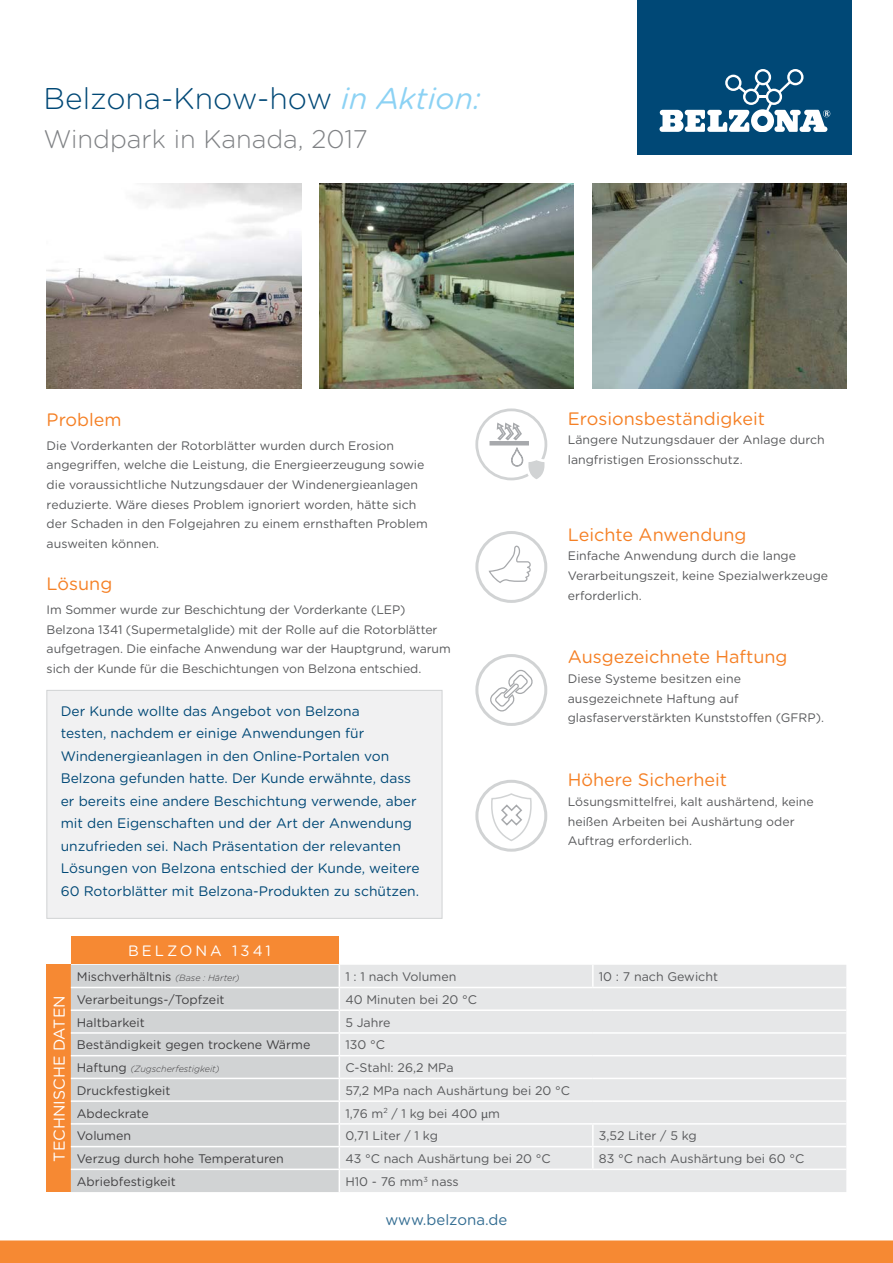
<style>
.page{position:relative;width:893px;height:1263px;background:#fff}
.page>*{position:absolute;margin:0;border:0;box-sizing:border-box;transform-origin:0 0}
.t1{font:300 30px "Gotham Rounded";color:#004876}
.t2{font:300 25.5px "Gotham Rounded";color:#808285}
.t3{font:18px "Gotham Rounded";color:#f58025}
.t4{font:15.75px "Gotham Rounded";color:#fff}
.t5{font:15px "Gotham Rounded";color:#336d92}
.t6{font:15px "Gotham Rounded";letter-spacing:.2em;color:#fff}
.t7{font:13.8px/22.5px "Gotham Rounded";color:#004876}
.TechDataText{font:12.45px "Gotham Rounded";color:#58595b}
.t8{font:12.45px "Gotham Rounded";color:#414042}
.t9{font:12.3px/19.6px "Gotham Rounded";color:#58595b}
.t10{font:italic 300 9px "Gotham Rounded";color:#414042}
.s1{font-weight:400;font-style:italic;color:#8cd2f4}
.s2{font-weight:300;font-style:italic;font-size:9px}
.s3{font-weight:400;font-style:normal;font-size:12.45px}
.s4{font-family:"Myriad Pro"}
</style>
<div class="page">
<div style="left:638px;top:0;width:214px;height:154px;background:#004876"></div>
<svg style="left:659px;top:69px;width:171px;height:63px"></svg>
<div style="left:0;top:1240px;width:893px;height:23px;background:#f68933"></div>
<svg style="left:475px;top:408px;width:72px;height:72px"></svg>
<div style="left:47px;top:690px;width:395px;height:228px;background:#f1f1f2;border:1px solid #d1d3d4"></div>
<div style="left:46px;top:965px;width:25px;height:227px;background:#f68933"></div>
<div style="left:71px;top:965px;width:268px;height:227px;background:#d1d3d4"></div>
<div style="left:340px;top:965px;width:506px;height:227px;background:#e6e7e8"></div>
<hr style="left:592px;top:965px;width:2px;height:22px;background:#fff">
<hr style="left:71px;top:987px;width:268px;height:1px;background:#fff">
<hr style="left:339px;top:987px;width:254px;height:1px;background:#fff">
<hr style="left:593px;top:987px;width:253px;height:1px;background:#fff">
<hr style="left:71px;top:1009px;width:268px;height:2px;background:#fff">
<hr style="left:339px;top:1009px;width:254px;height:2px;background:#fff">
<hr style="left:593px;top:1009px;width:253px;height:2px;background:#fff">
<hr style="left:71px;top:1032px;width:268px;height:2px;background:#fff">
<hr style="left:339px;top:1032px;width:254px;height:2px;background:#fff">
<hr style="left:593px;top:1032px;width:253px;height:2px;background:#fff">
<hr style="left:71px;top:1055px;width:268px;height:1px;background:#fff">
<hr style="left:339px;top:1055px;width:254px;height:1px;background:#fff">
<hr style="left:593px;top:1055px;width:253px;height:1px;background:#fff">
<hr style="left:71px;top:1078px;width:268px;height:1px;background:#fff">
<hr style="left:339px;top:1078px;width:254px;height:1px;background:#fff">
<hr style="left:593px;top:1078px;width:253px;height:1px;background:#fff">
<hr style="left:71px;top:1100px;width:268px;height:2px;background:#fff">
<hr style="left:339px;top:1100px;width:254px;height:2px;background:#fff">
<hr style="left:593px;top:1100px;width:253px;height:2px;background:#fff">
<hr style="left:71px;top:1123px;width:268px;height:1px;background:#fff">
<hr style="left:339px;top:1123px;width:254px;height:1px;background:#fff">
<hr style="left:593px;top:1123px;width:253px;height:1px;background:#fff">
<hr style="left:71px;top:1146px;width:268px;height:1px;background:#fff">
<hr style="left:592px;top:1147px;width:2px;height:21px;background:#fff">
<hr style="left:71px;top:1168px;width:268px;height:2px;background:#fff">
<hr style="left:339px;top:1168px;width:254px;height:2px;background:#fff">
<hr style="left:593px;top:1168px;width:253px;height:2px;background:#fff">
<hr style="left:592px;top:1124px;width:2px;height:22px;background:#fff">
<hr style="left:339px;top:1146px;width:254px;height:1px;background:#fff">
<hr style="left:593px;top:1146px;width:253px;height:1px;background:#fff">
<div style="left:475px;top:654px;width:72px;height:72px;border:3px solid #d1d3d4;border-radius:50%"></div>
<svg style="left:490px;top:670px;width:43px;height:41px"></svg>
<div style="left:475px;top:531px;width:72px;height:72px;border:3px solid #d1d3d4;border-radius:50%"></div>
<svg style="left:489px;top:546px;width:42px;height:37px"></svg>
<div style="left:475px;top:780px;width:72px;height:72px;border:3px solid #d1d3d4;border-radius:50%"></div>
<svg style="left:491px;top:793px;width:42px;height:49px"></svg>
<img style="left:47px;top:184px;width:254px;height:204px">
<img style="left:319px;top:184px;width:255px;height:204px">
<img style="left:592px;top:184px;width:255px;height:204px">
<div style="left:71px;top:936px;width:268px;height:28px;background:#f68933"></div>
<p class="t1" style="left:44px;top:78px;width:439px">Belzona-Know-how <span class="s1">in Aktion:</span></p>
<p class="t2" style="left:44px;top:122px;width:326px">Windpark in Kanada, 2017</p>
<p class="t3" style="left:47px;top:407px;width:77px">Problem</p>
<p class="t9" style="left:47px;top:435px;width:383px">Die Vorderkanten der Rotorblätter wurden durch Erosion angegriffen, welche die Leistung, die Energieerzeugung sowie die voraussichtliche Nutzungsdauer der Windenergieanlagen reduzierte. Wäre dieses Problem ignoriert worden, hätte sich der Schaden in den Folgejahren zu einem ernsthaften Problem ausweiten können.</p>
<p class="t3" style="left:47px;top:571px;width:67px">Lösung</p>
<p class="t9" style="left:47px;top:599px;width:406px">Im Sommer wurde zur Beschichtung der Vorderkante (LEP)<br>Belzona 1341 (Supermetalglide) mit der Rolle auf die Rotorblätter aufgetragen. Die einfache Anwendung war der Hauptgrund, warum sich der Kunde für die Beschichtungen von Belzona entschied.</p>
<p class="t7" style="left:61px;top:699px;width:360px">Der Kunde wollte das Angebot von Belzona<br>testen, nachdem er einige Anwendungen für Windenergieanlagen in den Online-Portalen von Belzona gefunden hatte. Der Kunde erwähnte, dass er bereits eine andere Beschichtung verwende, aber mit den Eigenschaften und der Art der Anwendung unzufrieden sei. Nach Präsentation der relevanten Lösungen von Belzona entschied der Kunde, weitere 60 Rotorblätter mit Belzona-Produkten zu schützen.</p>
<p class="t6" style="left:128px;top:940px;width:144px">BELZONA 1341</p>
<p class="t3" style="left:568px;top:406px;width:199px">Erosionsbeständigkeit</p>
<p class="t9" style="left:568px;top:430px;width:259px">Längere Nutzungsdauer der Anlage durch langfristigen Erosionsschutz.</p>
<p class="t3" style="left:568px;top:522px;width:180px">Leichte Anwendung</p>
<p class="t9" style="left:568px;top:546px;width:262px">Einfache Anwendung durch die lange<br>Verarbeitungszeit, keine Spezialwerkzeuge erforderlich.</p>
<p class="t3" style="left:568px;top:645px;width:221px">Ausgezeichnete Haftung</p>
<p class="t9" style="left:568px;top:668px;width:258px">Diese Systeme besitzen eine ausgezeichnete Haftung auf glasfaserverstärkten Kunststoffen (GFRP).</p>
<p class="t3" style="left:568px;top:768px;width:161px">Höhere Sicherheit</p>
<p class="t9" style="left:568px;top:791px;width:247px">Lösungsmittelfrei, kalt aushärtend, keine heißen Arbeiten bei Aushärtung oder<br>Auftrag erforderlich.</p>
<p class="t4" style="left:48px;top:1161px;width:168px;rotate:-90deg">TECHNISCHE DATEN</p>
<p class="t8" style="left:77px;top:968px;width:164px">Mischverhältnis <span class="s2">(Base : Härter)</span></p>
<p class="TechDataText" style="left:345px;top:968px;width:113px">1 : 1 nach Volumen</p>
<p class="TechDataText" style="left:599px;top:968px;width:121px">10 : 7 nach Gewicht</p>
<p class="t8" style="left:77px;top:991px;width:149px">Verarbeitungs-/Topfzeit</p>
<p class="TechDataText" style="left:345px;top:991px;width:133px">40 Minuten bei 20 °C</p>
<p class="t8" style="left:77px;top:1014px;width:70px">Haltbarkeit</p>
<p class="TechDataText" style="left:345px;top:1014px;width:47px">5 Jahre</p>
<p class="t8" style="left:77px;top:1036px;width:235px">Beständigkeit gegen trockene Wärme</p>
<p class="TechDataText" style="left:345px;top:1036px;width:41px">130 °C</p>
<p class="t10" style="left:77px;top:1063px;width:144px"><span class="s3">Haftung</span> (Zugscherfestigkeit)</p>
<p class="TechDataText" style="left:345px;top:1059px;width:110px">C-Stahl: 26,2 MPa</p>
<p class="t8" style="left:77px;top:1082px;width:95px">Druckfestigkeit</p>
<p class="TechDataText" style="left:345px;top:1082px;width:226px">57,2 MPa nach Aushärtung bei 20 °C</p>
<p class="t8" style="left:77px;top:1104px;width:74px">Abdeckrate</p>
<p class="TechDataText" style="left:345px;top:1104px;width:156px">1,76 m<sup>2</sup> / 1 kg bei 400 <span class="s4">µ</span>m</p>
<p class="t8" style="left:77px;top:1127px;width:56px">Volumen</p>
<p class="TechDataText" style="left:345px;top:1127px;width:94px">0,71 Liter / 1 kg</p>
<p class="TechDataText" style="left:599px;top:1127px;width:99px">3,52 Liter / 5 kg</p>
<p class="t8" style="left:77px;top:1150px;width:209px">Verzug durch hohe Temperaturen</p>
<p class="TechDataText" style="left:345px;top:1150px;width:207px">43 °C nach Aushärtung bei 20 °C</p>
<p class="TechDataText" style="left:599px;top:1150px;width:207px">83 °C nach Aushärtung bei 60 °C</p>
<p class="t8" style="left:77px;top:1173px;width:101px">Abriebfestigkeit</p>
<p class="TechDataText" style="left:345px;top:1173px;width:115px">H10 - 76 mm<sup>3</sup> nass</p>
<p class="t5" style="left:386px;top:1209px;width:123px">www.belzona.de</p>
</div>
